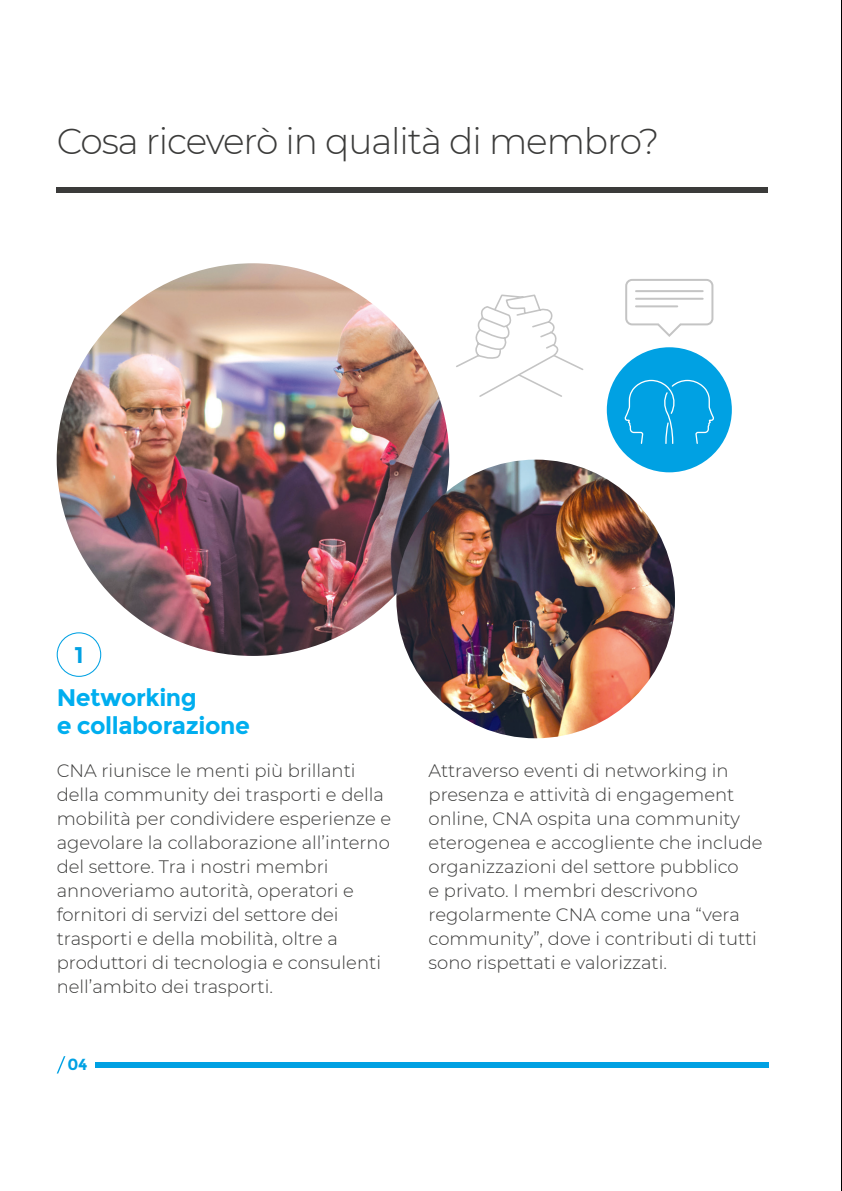
<style>
.page{position:relative;width:842px;height:1191px;background:#fff}
.page>*{position:absolute;margin:0;border:0;box-sizing:border-box;transform-origin:0 0}
.t1{font:300 36px "Montserrat";letter-spacing:-.03em;color:#3b3b3a}
.t2{font:700 24px/28px "Montserrat";letter-spacing:-.02em;color:#00aeef}
.t3{font:700 22.8px "Montserrat";color:#00a1e3}
.t4{font:300 18px/24px "Montserrat";color:#3b3b3a}
.t5{font:700 16px "Montserrat";color:#00a1e3}
</style>
<div class="page">
<div style="left:57px;top:187px;width:711px;height:6px;background:#3b3b3a"></div>
<div style="left:57px;top:632px;width:44px;height:45px;border:1px solid #00a1e3;border-radius:50%"></div>
<hr style="left:841px;top:0;width:1px;height:1191px;background:#000">
<div style="left:95px;top:1062px;width:673px;height:5px;background:#00a1e3"></div>
<svg style="left:57px;top:1056px;width:8px;height:17px"></svg>
<img style="left:57px;top:263px;width:392px;height:393px;border-radius:196px">
<div style="left:607px;top:347px;width:125px;height:125px;background:#00a1e3;border-radius:50%"></div>
<svg style="left:624px;top:379px;width:90px;height:65px"></svg>
<svg style="left:456px;top:294px;width:128px;height:103px"></svg>
<img style="left:396px;top:459px;width:279px;height:279px;border-radius:139px">
<svg style="left:625px;top:279px;width:89px;height:58px"></svg>
<hr style="left:636px;top:290px;width:67px;height:2px;background:#c4c4c4">
<hr style="left:636px;top:298px;width:67px;height:2px;background:#c4c4c4">
<hr style="left:636px;top:305px;width:41px;height:2px;background:#c4c4c4">
<h1 class="t1" style="left:57px;top:119px;width:604px">Cosa riceverò in qualità di membro?</h1>
<p class="t3" style="left:74px;top:640px;width:11px">1</p>
<h2 class="t2" style="left:57px;top:684px;width:195px">Networking<br>e collaborazione</h2>
<p class="t4" style="left:57px;top:758px;width:336px">CNA riunisce le menti più brillanti della community dei trasporti e della mobilità per condividere esperienze e agevolare la collaborazione all’interno del settore. Tra i nostri membri annoveriamo autorità, operatori e fornitori di servizi del settore dei trasporti e della mobilità, oltre a produttori di tecnologia e consulenti nell’ambito dei trasporti.</p>
<p class="t4" style="left:429px;top:758px;width:336px">Attraverso eventi di networking in presenza e attività di engagement online, CNA ospita una community eterogenea e accogliente che include organizzazioni del settore pubblico<br>e privato. I membri descrivono regolarmente CNA come una “vera community”, dove i contributi di tutti sono rispettati e valorizzati.</p>
<p class="t5" style="left:68px;top:1054px;width:21px">04</p>
</div>
